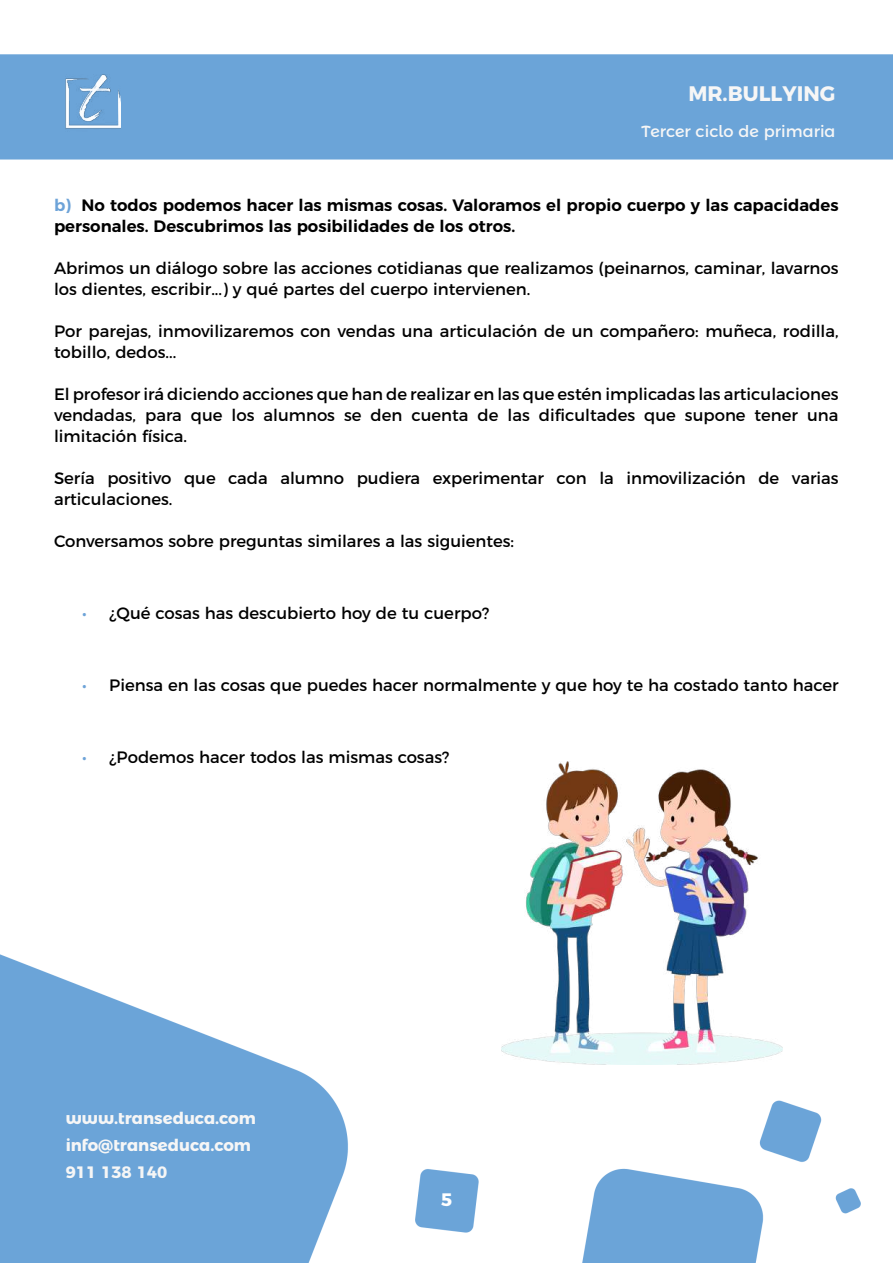
<style>
.page{position:relative;width:893px;height:1263px;background:#fff}
.page>*{position:absolute;margin:0;border:0;box-sizing:border-box;transform-origin:0 0}
.t1{font:700 21px "Montserrat";color:#f6f6f6}
.t2{font:700 18px "Montserrat";color:#fff}
.t3{font:16.5px/21px "Montserrat";color:#000}
.t4{font:600 16.5px/21px "Montserrat";color:#000}
.t5{font:700 16.5px/27px "Montserrat Alternates";color:#f6f6f6}
.t6{font:16.2px "Montserrat Alternates";color:#f6f6f6}
.s1{color:#6da3d8}
</style>
<div class="page">
<img style="left:0;top:54px;width:893px;height:1209px">
<img style="left:66px;top:74px;width:55px;height:66px">
<img style="left:502px;top:761px;width:281px;height:303px">
<p class="t1" style="left:688px;top:77px;width:149px">MR.BULLYING</p>
<p class="t6" style="left:641px;top:119px;width:196px">Tercer ciclo de primaria</p>
<p class="t4" style="left:54px;top:194px;width:786px"><span class="s1">b)</span> No todos podemos hacer las mismas cosas. Valoramos el propio cuerpo y las capacidades personales. Descubrimos las posibilidades de los otros.</p>
<p class="t3" style="left:54px;top:257px;width:786px">Abrimos un diálogo sobre las acciones cotidianas que realizamos (peinarnos, caminar, lavarnos los dientes, escribir...) y qué partes del cuerpo intervienen.</p>
<p class="t3" style="left:54px;top:320px;width:786px">Por parejas, inmovilizaremos con vendas una articulación de un compañero: muñeca, rodilla, tobillo, dedos...</p>
<p class="t3" style="left:54px;top:383px;width:786px;text-align:justify">El profesor irá diciendo acciones que han de realizar en las que estén implicadas las articulaciones vendadas, para que los alumnos se den cuenta de las dificultades que supone tener una limitación física.</p>
<p class="t3" style="left:54px;top:467px;width:786px">Sería positivo que cada alumno pudiera experimentar con la inmovilización de varias articulaciones.</p>
<p class="t3" style="left:54px;top:530px;width:462px">Conversamos sobre preguntas similares a las siguientes:</p>
<p class="t3" style="left:82px;top:602px;width:409px"><span class="s1">•</span> ¿Qué cosas has descubierto hoy de tu cuerpo?</p>
<p class="t3" style="left:82px;top:674px;width:758px"><span class="s1">•</span> Piensa en las cosas que puedes hacer normalmente y que hoy te ha costado tanto hacer</p>
<p class="t3" style="left:82px;top:746px;width:369px"><span class="s1">•</span> ¿Podemos hacer todos las mismas cosas?</p>
<p class="t5" style="left:66px;top:1103px;width:192px">www.transeduca.com info@transeduca.com<br>911 138 140</p>
<p class="t2" style="left:441px;top:1184px;width:13px">5</p>
</div>
